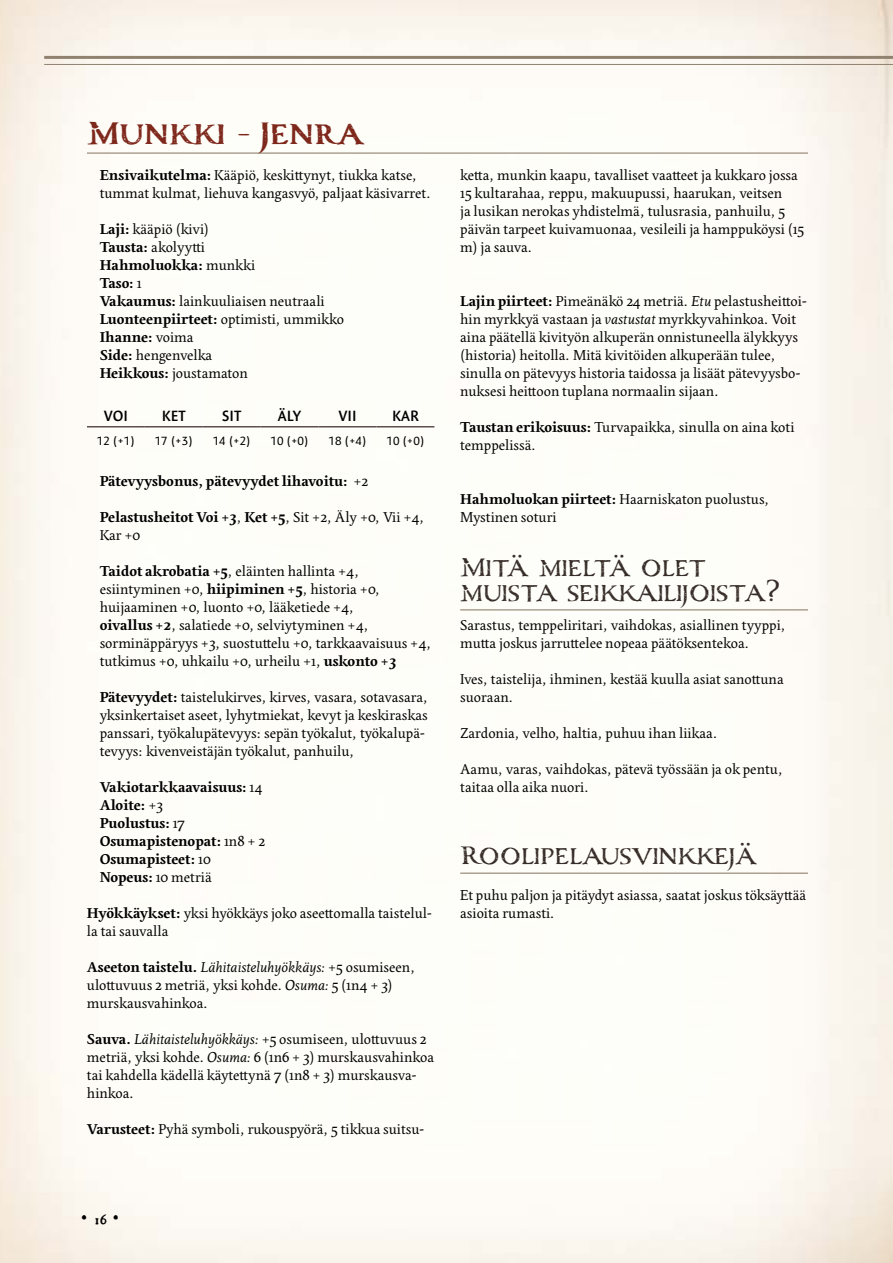
<style>
.page{position:relative;width:893px;height:1263px;background:#fff}
.page>*{position:absolute;margin:0;border:0;box-sizing:border-box;transform-origin:0 0}
.t1{font:700 39px "Carta Marina";color:#7e281c}
.t2{font:31.5px/24.8px "Carta Marina";color:#372d28}
.t3{font:24px "Attic Antique";color:#000}
.t4{font:15px/18px "Edita";color:#000}
.t5{font:700 15px/18px "Edita";color:#000}
.t6{font:600 15px "Expo Sans Pro";color:#000}
.t7{font:12px "Expo Sans Pro";color:#000}
.s1{font-weight:700}
.s2{font-weight:400}
.s3{font-style:italic}
.s4{font-family:"Broadsheet";font-size:15px}
</style>
<div class="page">
<hr style="left:44px;top:56px;width:849px;height:3px;background:#918270">
<hr style="left:44px;top:64px;width:849px;height:1px;background:#918270">
<hr style="left:87px;top:153px;width:721px;height:1px;background:#918270">
<hr style="left:87px;top:426px;width:58px;height:1px;background:#5c504c">
<hr style="left:145px;top:426px;width:58px;height:1px;background:#5c504c">
<hr style="left:203px;top:426px;width:58px;height:1px;background:#5c504c">
<hr style="left:261px;top:426px;width:58px;height:1px;background:#5c504c">
<hr style="left:319px;top:426px;width:58px;height:1px;background:#5c504c">
<hr style="left:377px;top:426px;width:57px;height:1px;background:#5c504c">
<hr style="left:460px;top:609px;width:348px;height:1px;background:#918270">
<hr style="left:460px;top:873px;width:348px;height:1px;background:#918270">
<h1 class="t1" style="left:87px;top:110px;width:279px">Munkki - Jenra</h1>
<p class="t4" style="left:100px;top:167px;width:333px"><span class="s1">Ensivaikutelma:</span> Kääpiö, keskittynyt, tiukka katse, tummat kulmat, liehuva kangasvyö, paljaat käsivarret.</p>
<p class="t4" style="left:100px;top:221px;width:246px"><span class="s1">Laji:</span> kääpiö (kivi)<br><span class="s1">Tausta:</span> akolyytti<br><span class="s1">Hahmoluokka:</span> munkki<br><span class="s1">Taso:</span> 1<br><span class="s1">Vakaumus:</span> lainkuuliaisen neutraali<br><span class="s1">Luonteenpiirteet:</span> optimisti, ummikko<br><span class="s1">Ihanne:</span> voima<br><span class="s1">Side:</span> hengenvelka<br><span class="s1">Heikkous:</span> joustamaton</p>
<p class="t6" style="left:104px;top:406px;width:26px">VOI</p>
<p class="t6" style="left:162px;top:406px;width:26px">KET</p>
<p class="t6" style="left:222px;top:406px;width:21px">SIT</p>
<p class="t6" style="left:278px;top:406px;width:25px">ÄLY</p>
<p class="t6" style="left:338px;top:406px;width:20px">VII</p>
<p class="t6" style="left:392px;top:406px;width:28px">KAR</p>
<p class="t7" style="left:97px;top:433px;width:40px">12 (+1)</p>
<p class="t7" style="left:155px;top:433px;width:40px">17 (+3)</p>
<p class="t7" style="left:213px;top:433px;width:40px">14 (+2)</p>
<p class="t7" style="left:271px;top:433px;width:40px">10 (+0)</p>
<p class="t7" style="left:329px;top:433px;width:40px">18 (+4)</p>
<p class="t7" style="left:386px;top:433px;width:40px">10 (+0)</p>
<p class="t5" style="left:100px;top:473px;width:270px">Pätevyysbonus, pätevyydet lihavoitu: <span class="s2">+2</span></p>
<p class="t4" style="left:100px;top:509px;width:326px"><span class="s1">Pelastusheitot Voi +3</span>, <span class="s1">Ket +5</span>, Sit +2, Äly +0, Vii +4,<br>Kar +0</p>
<p class="t4" style="left:100px;top:563px;width:333px"><span class="s1">Taidot akrobatia +5</span>, eläinten hallinta +4, esiintyminen +0, <span class="s1">hiipiminen +5</span>, historia +0, huijaaminen +0, luonto +0, lääketiede +4,<br><span class="s1">oivallus +2</span>, salatiede +0, selviytyminen +4, sorminäppäryys +3, suostuttelu +0, tarkkaavaisuus +4, tutkimus +0, uhkailu +0, urheilu +1, <span class="s1">uskonto +3</span></p>
<p class="t4" style="left:100px;top:689px;width:330px"><span class="s1">Pätevyydet:</span> taistelukirves, kirves, vasara, sotavasara, yksinkertaiset aseet, lyhytmiekat, kevyt ja keskiraskas panssari, työkalupätevyys: sepän työkalut, työkalupä&shy;tevyys: kivenveistäjän työkalut, panhuilu,</p>
<p class="t5" style="left:100px;top:779px;width:167px">Vakiotarkkaavaisuus: <span class="s2">14<br></span>Aloite: <span class="s2">+3<br></span>Puolustus: <span class="s2">17<br></span>Osumapistenopat: <span class="s2">1n8 + 2<br></span>Osumapisteet: <span class="s2">10<br></span>Nopeus: <span class="s2">10 metriä</span></p>
<p class="t4" style="left:87px;top:905px;width:346px"><span class="s1">Hyökkäykset:</span> yksi hyökkäys joko aseettomalla taistelul&shy;la tai sauvalla</p>
<p class="t4" style="left:87px;top:959px;width:330px"><span class="s1">Aseeton taistelu.</span> <span class="s3">Lähitaisteluhyökkäys:</span> +5 osumiseen, ulottuvuus 2 metriä, yksi kohde. <span class="s3">Osuma:</span> 5 (1n4 + 3) murskausvahinkoa.</p>
<p class="t4" style="left:87px;top:1031px;width:349px"><span class="s1">Sauva.</span> <span class="s3">Lähitaisteluhyökkäys:</span> +5 osumiseen, ulottuvuus 2 metriä, yksi kohde. <span class="s3">Osuma:</span> 6 (1n6 + 3) murskausvahinkoa tai kahdella kädellä käytettynä 7 (1n8 + 3) murskausva&shy;hinkoa.</p>
<p class="t4" style="left:87px;top:1121px;width:339px"><span class="s1">Varusteet:</span> Pyhä symboli, rukouspyörä, 5 tikkua suitsu-</p>
<p class="t4" style="left:460px;top:167px;width:345px">ketta, munkin kaapu, tavalliset vaatteet ja kukkaro jossa 15 kultarahaa, reppu, makuupussi, haarukan, veitsen<br>ja lusikan nerokas yhdistelmä, tulusrasia, panhuilu, 5 päivän tarpeet kuivamuonaa, vesileili ja hamppuköysi (15 m) ja sauva.</p>
<p class="t4" style="left:460px;top:293px;width:348px"><span class="s1">Lajin piirteet:</span> Pimeänäkö 24 metriä. <span class="s3">Etu</span> pelastusheittoi&shy;hin myrkkyä vastaan ja <span class="s3">vastustat</span> myrkkyvahinkoa. Voit aina päätellä kivityön alkuperän onnistuneella älykkyys (historia) heitolla. Mitä kivitöiden alkuperään tulee, sinulla on pätevyys historia taidossa ja lisäät pätevyysbo&shy;nuksesi heittoon tuplana normaalin sijaan.</p>
<p class="t4" style="left:460px;top:419px;width:336px"><span class="s1">Taustan erikoisuus:</span> Turvapaikka, sinulla on aina koti temppelissä.</p>
<p class="t4" style="left:460px;top:491px;width:311px"><span class="s1">Hahmoluokan piirteet:</span> Haarniskaton puolustus,<br>Mystinen soturi</p>
<h2 class="t2" style="left:460px;top:555px;width:322px">Mitä mieltä olet muista seikkailijoista?</h2>
<p class="t4" style="left:460px;top:617px;width:327px">Sarastus, temppeliritari, vaihdokas, asiallinen tyyppi, mutta joskus jarruttelee nopeaa päätöksentekoa.</p>
<p class="t4" style="left:460px;top:671px;width:325px">Ives, taistelija, ihminen, kestää kuulla asiat sanottuna suoraan.</p>
<p class="t4" style="left:460px;top:725px;width:259px">Zardonia, velho, haltia, puhuu ihan liikaa.</p>
<p class="t4" style="left:460px;top:761px;width:324px">Aamu, varas, vaihdokas, pätevä työssään ja ok pentu, taitaa olla aika nuori.</p>
<h2 class="t2" style="left:460px;top:843px;width:299px">Roolipelausvinkkejä</h2>
<p class="t4" style="left:460px;top:887px;width:348px">Et puhu paljon ja pitäydyt asiassa, saatat joskus töksäyttää asioita rumasti.</p>
<h3 class="t3" style="left:80px;top:1195px;width:41px">∙ <span class="s4">16</span> ∙</h3>
</div>
